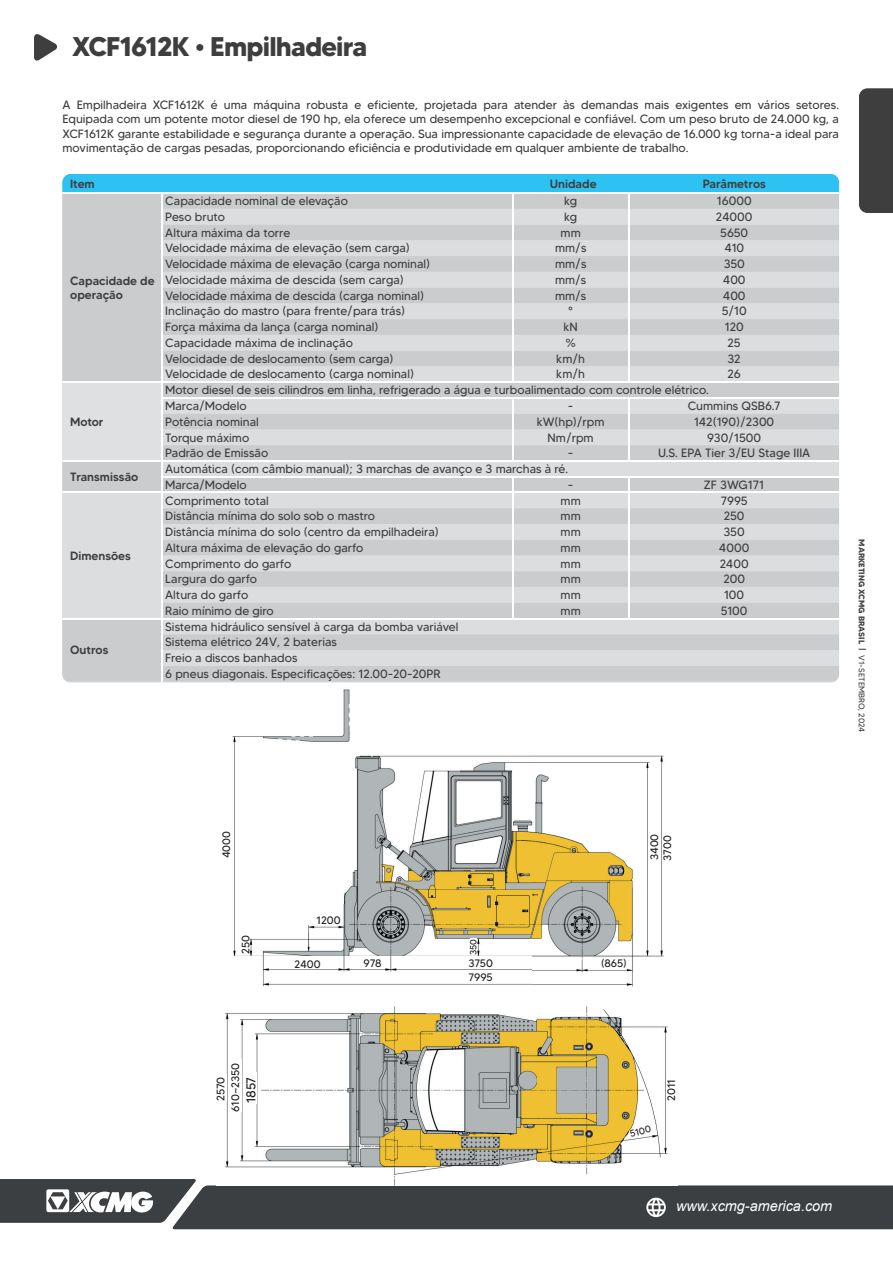
<style>
.page{position:relative;width:893px;height:1263px;background:#fff}
.page>*{position:absolute;margin:0;border:0;box-sizing:border-box;transform-origin:0 0}
.t1{font:700 27px "MADETOMMY";letter-spacing:-.03em;color:#3e3e3f}
.t2{font:italic 14.4px "Arial";color:#fff}
.t3{font:12.9px "MADETOMMY";color:#231f20}
.t4{font:12px/15.8px "MADETOMMY";color:#3e3e3f}
.t5{font:500 12px/14.4px "MADETOMMY";color:#3e3e3f}
.t6{font:12px "MADETOMMY";letter-spacing:-.02em;color:#3e3e3f}
.t7{font:10.95px/14.9px "MADETOMMY";letter-spacing:-.01em;color:#231f20;text-align:center}
.t8{font:10.8px/13px "MADETOMMY";letter-spacing:-.01em;color:#231f20}
.t9{font:9.6px "MADETOMMY";color:#231f20}
.t10{font:9px "MADETOMMY";color:#231f20}
.t11{font:700 8.25px "MADETOMMY";color:#424446}
.s1{font-weight:400;font-size:10.5px}
.s2{font-weight:400}
</style>
<div class="page">
<svg style="left:0;top:1179px;width:893px;height:50px"></svg>
<svg style="left:34px;top:34px;width:24px;height:27px"></svg>
<div style="left:859px;top:88px;width:34px;height:125px;background:#3e3e3f"></div>
<svg style="left:62px;top:174px;width:777px;height:507px"></svg>
<img style="left:217px;top:1006px;width:460px;height:180px">
<div style="left:217px;top:1074px;width:10px;height:27px;background:#fff"></div>
<div style="left:232px;top:1059px;width:10px;height:52px;background:#fff"></div>
<div style="left:246px;top:1072px;width:10px;height:31px;background:#fff"></div>
<div style="left:667px;top:1075px;width:10px;height:26px;background:#fff"></div>
<svg style="left:629px;top:1125px;width:24px;height:13px"></svg>
<img style="left:232px;top:689px;width:432px;height:298px">
<div style="left:470px;top:938px;width:7px;height:17px;background:#fff"></div>
<div style="left:242px;top:934px;width:8px;height:20px;background:#fff"></div>
<div style="left:295px;top:960px;width:27px;height:8px;background:#fff"></div>
<div style="left:317px;top:917px;width:24px;height:8px;background:#fff"></div>
<div style="left:364px;top:959px;width:18px;height:8px;background:#fff"></div>
<div style="left:469px;top:959px;width:27px;height:8px;background:#fff"></div>
<div style="left:601px;top:959px;width:26px;height:8px;background:#fff"></div>
<div style="left:651px;top:831px;width:8px;height:29px;background:#fff"></div>
<div style="left:469px;top:973px;width:28px;height:8px;background:#fff"></div>
<h1 class="t1" style="left:72px;top:30px;width:296px">XCF1612K • Empilhadeira</h1>
<p class="t4" style="left:63px;top:98px;width:778px;line-height:14.4px;text-align:justify">A Empilhadeira XCF1612K é uma máquina robusta e eficiente, projetada para atender às demandas mais exigentes em vários setores.<br>Equipada com um potente motor diesel de 190 hp, ela oferece um desempenho excepcional e confiável. Com um peso bruto de 24.000 kg, a XCF1612K garante estabilidade e segurança durante a operação. Sua impressionante capacidade de elevação de 16.000 kg torna-a ideal para movimentação de cargas pesadas, proporcionando eficiência e produtividade em qualquer ambiente de trabalho.</p>
<p class="t5" style="left:70px;top:176px;width:26px">Item</p>
<p class="t5" style="left:550px;top:176px;width:48px">Unidade</p>
<p class="t5" style="left:703px;top:176px;width:65px">Parâmetros</p>
<p class="t5" style="left:70px;top:273px;width:86px">Capacidade de operação</p>
<p class="t5" style="left:70px;top:414px;width:35px">Motor</p>
<p class="t4" style="left:165px;top:193px;width:184px">Capacidade nominal de elevação</p>
<p class="t4" style="left:564px;top:193px;width:15px">kg</p>
<p class="t4" style="left:717px;top:193px;width:36px">16000</p>
<p class="t4" style="left:165px;top:209px;width:61px">Peso bruto</p>
<p class="t4" style="left:564px;top:209px;width:15px">kg</p>
<p class="t4" style="left:716px;top:209px;width:38px">24000</p>
<p class="t4" style="left:165px;top:224px;width:126px">Altura máxima da torre</p>
<p class="t4" style="left:561px;top:224px;width:22px">mm</p>
<p class="t4" style="left:720px;top:224px;width:30px">5650</p>
<p class="t4" style="left:165px;top:240px;width:246px">Velocidade máxima de elevação (sem carga)</p>
<p class="t4" style="left:555px;top:240px;width:33px">mm/s</p>
<p class="t4" style="left:724px;top:240px;width:21px">410</p>
<p class="t4" style="left:165px;top:256px;width:266px">Velocidade máxima de elevação (carga nominal)</p>
<p class="t4" style="left:555px;top:256px;width:33px">mm/s</p>
<p class="t4" style="left:724px;top:256px;width:23px">350</p>
<p class="t4" style="left:165px;top:272px;width:240px">Velocidade máxima de descida (sem carga)</p>
<p class="t4" style="left:555px;top:272px;width:33px">mm/s</p>
<p class="t4" style="left:723px;top:272px;width:24px">400</p>
<p class="t4" style="left:165px;top:287px;width:260px">Velocidade máxima de descida (carga nominal)</p>
<p class="t4" style="left:555px;top:287px;width:33px">mm/s</p>
<p class="t4" style="left:723px;top:287px;width:24px">400</p>
<p class="t4" style="left:165px;top:303px;width:241px">Inclinação do mastro (para frente/para trás)</p>
<p class="t4" style="left:568px;top:303px;width:6px">°</p>
<p class="t4" style="left:722px;top:303px;width:26px">5/10</p>
<p class="t4" style="left:165px;top:319px;width:215px">Força máxima da lança (carga nominal)</p>
<p class="t4" style="left:563px;top:319px;width:16px">kN</p>
<p class="t4" style="left:725px;top:319px;width:21px">120</p>
<p class="t4" style="left:165px;top:335px;width:189px">Capacidade máxima de inclinação</p>
<p class="t4" style="left:565px;top:335px;width:12px">%</p>
<p class="t4" style="left:728px;top:335px;width:15px">25</p>
<p class="t4" style="left:165px;top:351px;width:230px">Velocidade de deslocamento (sem carga)</p>
<p class="t4" style="left:556px;top:351px;width:30px">km/h</p>
<p class="t4" style="left:728px;top:351px;width:15px">32</p>
<p class="t4" style="left:165px;top:366px;width:250px">Velocidade de deslocamento (carga nominal)</p>
<p class="t4" style="left:556px;top:366px;width:30px">km/h</p>
<p class="t4" style="left:728px;top:366px;width:15px">26</p>
<p class="t4" style="left:165px;top:382px;width:545px">Motor diesel de seis cilindros em linha, refrigerado a água e turboalimentado com controle elétrico.<br>Marca/Modelo</p>
<p class="t4" style="left:568px;top:398px;width:7px">-</p>
<p class="t4" style="left:688px;top:398px;width:94px">Cummins QSB6.7</p>
<p class="t4" style="left:165px;top:414px;width:95px">Potência nominal</p>
<p class="t4" style="left:537px;top:414px;width:69px">kW(hp)/rpm</p>
<p class="t6" style="left:694px;top:414px;width:82px">142(190)/2300</p>
<p class="t4" style="left:165px;top:429px;width:86px">Torque máximo</p>
<p class="t4" style="left:548px;top:429px;width:48px">Nm/rpm</p>
<p class="t4" style="left:707px;top:429px;width:55px">930/1500</p>
<p class="t4" style="left:165px;top:445px;width:105px">Padrão de Emissão</p>
<p class="t4" style="left:568px;top:445px;width:7px">-</p>
<p class="t4" style="left:658px;top:445px;width:154px">U.S. EPA Tier 3/EU Stage IIIA</p>
<p class="t5" style="left:70px;top:469px;width:70px">Transmissão</p>
<p class="t4" style="left:165px;top:461px;width:404px">Automática (com câmbio manual); 3 marchas de avanço e 3 marchas à ré.<br>Marca/Modelo</p>
<p class="t4" style="left:568px;top:477px;width:7px">-</p>
<p class="t4" style="left:704px;top:477px;width:62px">ZF 3WG171</p>
<p class="t5" style="left:70px;top:548px;width:62px">Dimensões</p>
<p class="t5" style="left:70px;top:643px;width:40px">Outros</p>
<p class="t4" style="left:165px;top:492px;width:105px">Comprimento total</p>
<p class="t4" style="left:560px;top:492px;width:22px">mm</p>
<p class="t4" style="left:721px;top:492px;width:28px">7995</p>
<p class="t4" style="left:165px;top:508px;width:211px">Distância mínima do solo sob o mastro</p>
<p class="t4" style="left:560px;top:508px;width:22px">mm</p>
<p class="t4" style="left:724px;top:508px;width:22px">250</p>
<p class="t4" style="left:165px;top:524px;width:275px">Distância mínima do solo (centro da empilhadeira)</p>
<p class="t4" style="left:560px;top:524px;width:22px">mm</p>
<p class="t4" style="left:724px;top:524px;width:23px">350</p>
<p class="t4" style="left:165px;top:540px;width:200px">Altura máxima de elevação do garfo</p>
<p class="t4" style="left:560px;top:540px;width:22px">mm</p>
<p class="t4" style="left:719px;top:540px;width:32px">4000</p>
<p class="t4" style="left:165px;top:555px;width:128px">Comprimento do garfo</p>
<p class="t4" style="left:560px;top:555px;width:22px">mm</p>
<p class="t4" style="left:720px;top:555px;width:30px">2400</p>
<p class="t4" style="left:165px;top:571px;width:93px">Largura do garfo</p>
<p class="t4" style="left:560px;top:571px;width:22px">mm</p>
<p class="t4" style="left:723px;top:571px;width:23px">200</p>
<p class="t4" style="left:165px;top:587px;width:85px">Altura do garfo</p>
<p class="t4" style="left:560px;top:587px;width:22px">mm</p>
<p class="t4" style="left:724px;top:587px;width:22px">100</p>
<p class="t4" style="left:165px;top:603px;width:110px">Raio mínimo de giro</p>
<p class="t4" style="left:560px;top:603px;width:22px">mm</p>
<p class="t4" style="left:721px;top:603px;width:28px">5100</p>
<p class="t4" style="left:165px;top:618px;width:295px">Sistema hidráulico sensível à carga da bomba variável Sistema elétrico 24V, 2 baterias<br>Freio a discos banhados<br>6 pneus diagonais. Especificações: 12.00-20-20PR</p>
<p class="t11" style="left:867px;top:539px;width:195px;rotate:90deg">MARKETING XCMG BRASIL <span class="s1">I</span> <span class="s2">V1-SETEMBRO, 2024</span></p>
<p class="t8" style="left:220px;top:858px;width:29px;rotate:-90deg">4000</p>
<p class="t8" style="left:317px;top:914px;width:26px">1200</p>
<p class="t8" style="left:239px;top:954px;width:20px;rotate:-90deg">250</p>
<p class="t10" style="left:468px;top:955px;width:17px;rotate:-90deg">350</p>
<p class="t8" style="left:295px;top:957px;width:28px">2400</p>
<p class="t8" style="left:364px;top:957px;width:20px">978</p>
<p class="t8" style="left:469px;top:957px;width:26px">3750</p>
<p class="t8" style="left:601px;top:957px;width:27px">(865)</p>
<p class="t8" style="left:469px;top:970px;width:26px">7995</p>
<p class="t8" style="left:648px;top:861px;width:28px;rotate:-90deg">3400<br>3700</p>
<p class="t7" style="left:213px;top:1111px;width:50px;rotate:-90deg">2570<br>610~2350</p>
<p class="t3" style="left:243px;top:1103px;width:28px;rotate:-90deg">1857</p>
<p class="t7" style="left:664px;top:1101px;width:24px;rotate:-90deg">2011</p>
<p class="t9" style="left:629px;top:1128px;width:23px;rotate:-14deg">5100</p>
<p class="t2" style="left:676px;top:1196px;width:158px">www.xcmg-america.com</p>
</div>
